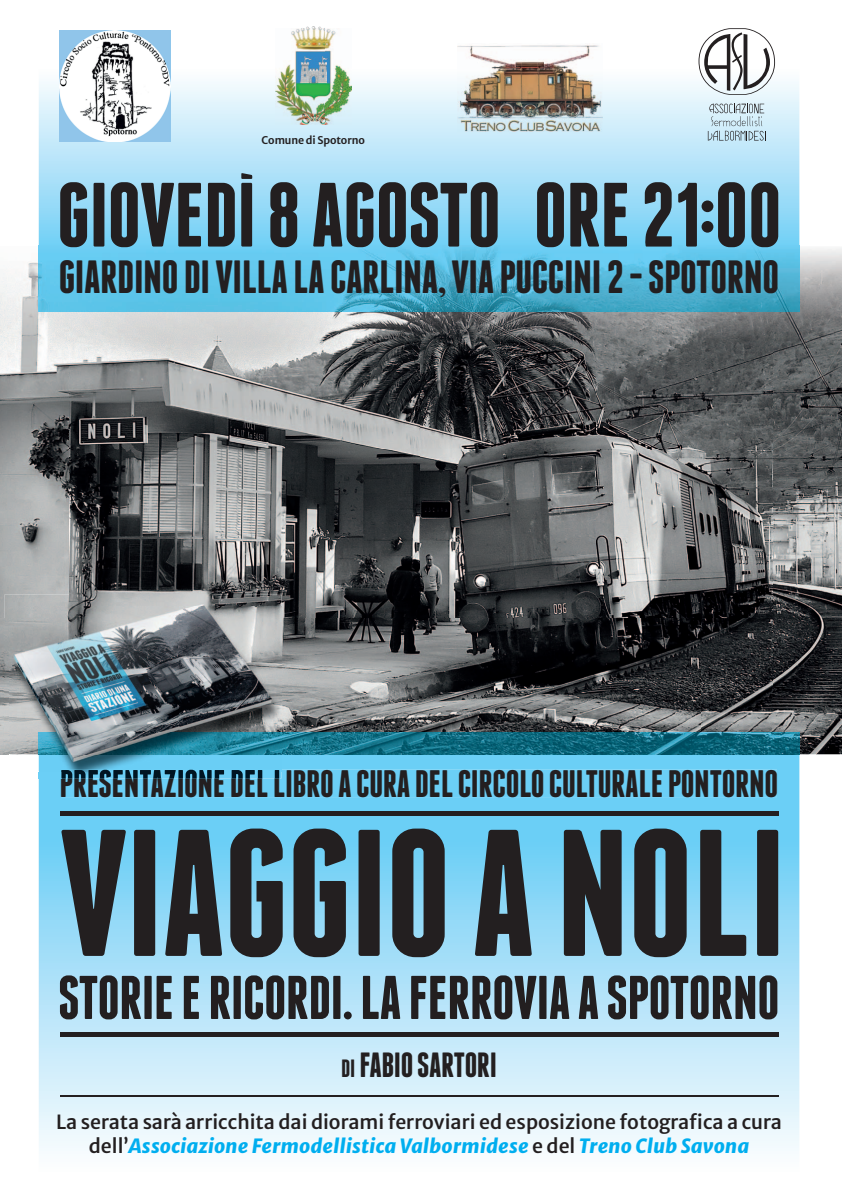
<style>
.page{position:relative;width:842px;height:1191px;background:#fff}
.page>*{position:absolute;margin:0;border:0;box-sizing:border-box;transform-origin:0 0}
.t1{font:700 91px "Franchise Free";letter-spacing:-.01em;color:#231f20}
.t2{font:700 61.6px "Franchise Free";letter-spacing:-.01em;color:#231f20}
.t3{font:700 46.5px "Franchise Free";letter-spacing:-.01em;color:#231f20}
.t4{font:700 38.3px "Franchise Free";letter-spacing:-.01em;color:#231f20}
.t5{font:700 35px "Franchise Free";letter-spacing:-.01em;color:#231f20}
.t6{font:500 19.4px/23.3px "Merriweather Sans";color:#231f20;text-align:center}
.t7{font:600 10.6px "Merriweather Sans";letter-spacing:-.01em;color:#231f20}
.s1{font-size:25px}
.s2{font-weight:800;font-style:italic;color:#00aeef}
</style>
<div class="page">
<img style="left:0;top:262px;width:70px;height:356px">
<img style="left:772px;top:247px;width:70px;height:507px">
<img style="left:70px;top:311px;width:702px;height:138px">
<img style="left:70px;top:449px;width:175px;height:145px">
<img style="left:245px;top:449px;width:527px;height:169px">
<img style="left:0;top:618px;width:5px;height:136px">
<img style="left:282px;top:618px;width:490px;height:114px">
<svg style="left:39px;top:754px;width:760px;height:397px;background:#bbe5f7"></svg>
<img style="left:777px;top:732px;width:22px;height:22px">
<svg style="left:39px;top:30px;width:760px;height:216px"></svg>
<img style="left:38px;top:246px;width:762px;height:65px">
<img style="left:458px;top:43px;width:145px;height:90px">
<svg style="left:241px;top:173px;width:11px;height:6px"></svg>
<hr style="left:60px;top:1095px;width:718px;height:1px;background:#231f20">
<img style="left:180px;top:606px;width:102px;height:126px">
<svg style="left:61px;top:732px;width:716px;height:65px;background:#4cadce"></svg>
<img style="left:38px;top:771px;width:23px;height:7px">
<img style="left:61px;top:771px;width:220px;height:7px">
<img style="left:5px;top:626px;width:5px;height:129px">
<img style="left:5px;top:594px;width:276px;height:32px">
<img style="left:10px;top:754px;width:271px;height:17px">
<img style="left:10px;top:606px;width:170px;height:148px">
<img style="left:61px;top:769px;width:220px;height:2px">
<svg style="left:708px;top:104px;width:58px;height:37px;background:#b6cbd6"></svg>
<svg style="left:698px;top:28px;width:77px;height:67px"></svg>
<img style="left:275px;top:26px;width:76px;height:98px">
<img style="left:60px;top:30px;width:110px;height:111px">
<svg style="left:61px;top:828px;width:717px;height:129px;background:#4c6d7c"></svg>
<hr style="left:60px;top:1032px;width:718px;height:4px;background:#231f20">
<hr style="left:60px;top:811px;width:718px;height:4px;background:#231f20">
<p class="t7" style="left:262px;top:131px;width:105px">Comune di Spotorno</p>
<h1 class="t1" style="left:57px;top:172px;width:726px">GIOVEDI 8 AGOSTO ORE 21:00</h1>
<h3 class="t3" style="left:59px;top:255px;width:722px">GIARDINO DI VILLA LA CARLINA, VIA PUCCINI 2 - SPOTORNO</h3>
<h3 class="t4" style="left:60px;top:765px;width:720px">PRESENTAZIONE DEL LIBRO A CURA DEL CIRCOLO CULTURALE PONTORNO</h3>
<h2 class="t2" style="left:58px;top:968px;width:723px">STORIE E RICORDI. LA FERROVIA A SPOTORNO</h2>
<h3 class="t5" style="left:341px;top:1048px;width:157px"><span class="s1">DI</span> FABIO SARTORI</h3>
<p class="t6" style="left:56px;top:1108px;width:727px">La serata sarà arricchita dai diorami ferroviari ed esposizione fotografica a cura dell’<span class="s2">Associazione Fermodellistica Valbormidese</span> e del <span class="s2">Treno Club Savona</span></p>
</div>
